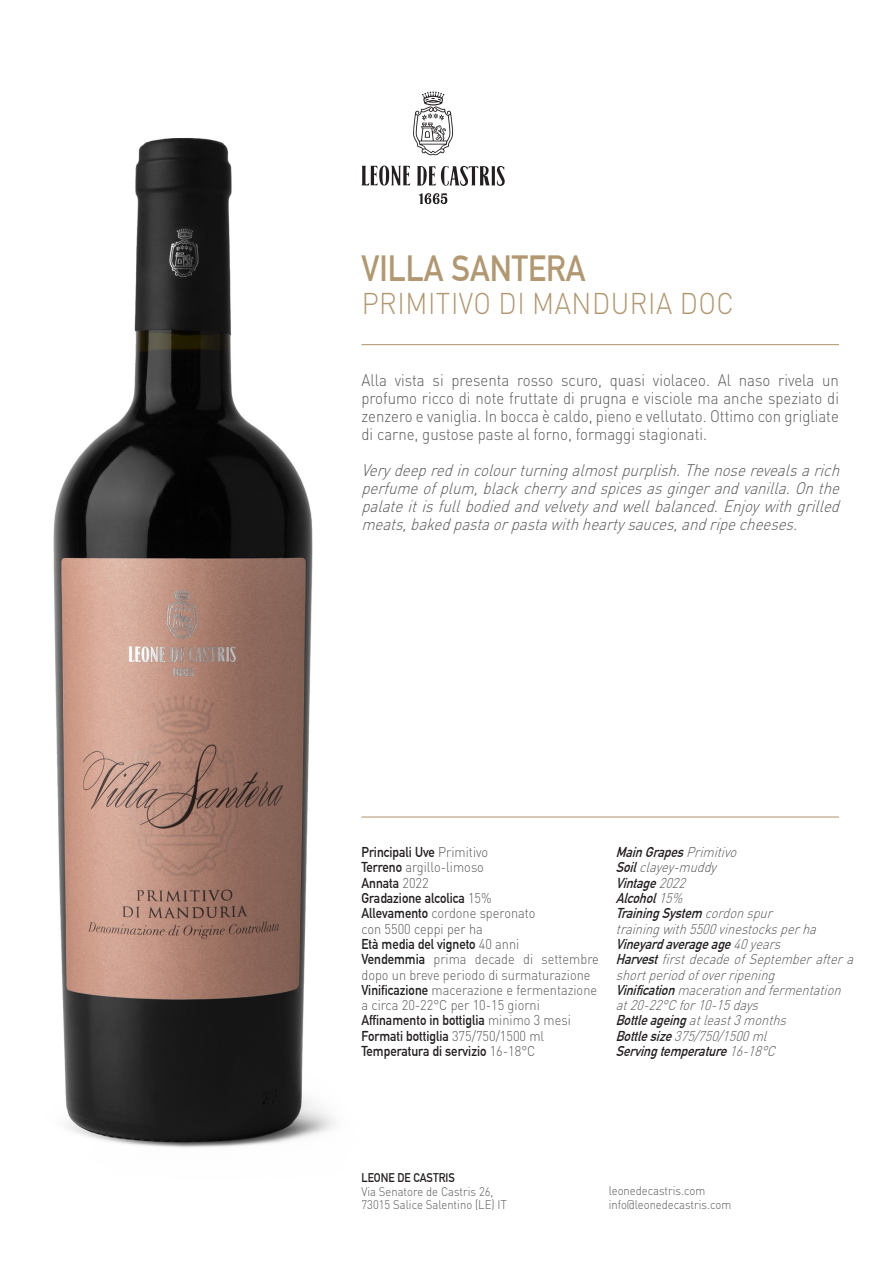
<style>
.page{position:relative;width:893px;height:1263px;background:#fff}
.page>*{position:absolute;margin:0;border:0;box-sizing:border-box;transform-origin:0 0}
.t1{font:700 35.7px "DIN Alternate";color:#b19871;scale:.91 1}
.t2{font:300 29.7px "DIN Pro";letter-spacing:.02em;color:#b19871;scale:.91 1}
.t3{font:italic 300 16.5px/18px "DIN Pro";color:#57585a;text-align:justify;scale:.91 1}
.t4{font:300 16.5px/18px "DIN Pro";color:#57585a;text-align:justify;scale:.91 1}
.t5{font:italic 300 14.1px/15.3px "DIN Pro";color:#57585a;scale:.91 1}
.t6{font:300 14.1px/15.3px "DIN Pro";color:#57585a;scale:.91 1}
.t7{font:700 14.1px "DIN Alternate";color:#231f20;scale:.91 1}
.t8{font:italic 700 14.1px "DIN Alternate";color:#231f20;scale:.91 1}
.t9{font:300 12.3px "DIN Pro";color:#57585a;scale:.91 1}
.t10{font:700 12.3px "DIN Alternate";color:#231f20;scale:.91 1}
.s1{font-family:"DIN Pro";font-weight:300;color:#57585a}
.s2{font-family:"DIN Alternate";font-weight:700;color:#231f20}
</style>
<div class="page">
<img style="left:53px;top:138px;width:786px;height:1010px">
<svg style="left:361px;top:165px;width:49px;height:21px"></svg>
<svg style="left:417px;top:166px;width:88px;height:20px"></svg>
<svg style="left:419px;top:193px;width:28px;height:11px"></svg>
<svg style="left:412px;top:91px;width:42px;height:64px"></svg>
<hr style="left:361px;top:344px;width:478px;height:1px;background:#b19871">
<hr style="left:361px;top:816px;width:478px;height:1px;background:#b19871">
<p class="t1" style="left:361px;top:242px;width:248px">VILLA SANTERA</p>
<p class="t2" style="left:362px;top:280px;width:410px">PRIMITIVO DI MANDURIA DOC</p>
<p class="t4" style="left:361px;top:370px;width:526px">Alla vista si presenta rosso scuro, quasi violaceo. Al naso rivela un profumo ricco di note fruttate di prugna e visciole ma anche speziato di zenzero e vaniglia. In bocca è caldo, pieno e vellutato. Ottimo con grigliate di carne, gustose paste al forno, formaggi stagionati.</p>
<p class="t3" style="left:361px;top:460px;width:533px">Verydeepredincolourturningalmostpurplish.Thenoserevealsarich perfumeofplum,blackcherryandspicesasgingerandvanilla.Onthe palateitisfullbodiedandvelvetyandwellbalanced.Enjoywithgrilled meats,bakedpastaorpastawithheartysauces,andripecheeses.</p>
<p class="t7" style="left:361px;top:841px;width:141px">Principali Uve <span class="s1">Primitivo</span></p>
<p class="t6" style="left:361px;top:858px;width:136px"><span class="s2">Terreno</span> argillo-limoso</p>
<p class="t7" style="left:361px;top:872px;width:75px">Annata <span class="s1">2022</span></p>
<p class="t7" style="left:361px;top:887px;width:145px">Gradazione alcolica <span class="s1">15%</span></p>
<p class="t6" style="left:361px;top:904px;width:193px"><span class="s2">Allevamento</span> cordone speronato</p>
<p class="t6" style="left:361px;top:920px;width:135px">con 5500 ceppi per ha</p>
<p class="t7" style="left:361px;top:933px;width:175px">Età media del vigneto <span class="s1">40 anni</span></p>
<p class="t6" style="left:361px;top:950px;width:262px"><span class="s2">Vendemmia</span> prima decade di settembre dopo un breve periodo di surmaturazione</p>
<p class="t6" style="left:361px;top:981px;width:261px"><span class="s2">Vinificazione</span> macerazione e fermentazione a circa 20-22°C per 10-15 giorni</p>
<p class="t7" style="left:361px;top:1010px;width:232px">Affinamento in bottiglia <span class="s1">minimo 3 mesi</span></p>
<p class="t7" style="left:361px;top:1025px;width:202px">Formati bottiglia <span class="s1">375/750/1500 ml</span></p>
<p class="t7" style="left:361px;top:1040px;width:193px">Temperatura di servizio <span class="s1">16-18°C</span></p>
<p class="t8" style="left:616px;top:841px;width:139px">MainGrapes<span class="s1">Primitivo</span></p>
<p class="t5" style="left:616px;top:858px;width:117px"><span class="s2">Soil</span>clayey-muddy</p>
<p class="t8" style="left:616px;top:872px;width:83px">Vintage<span class="s1">2022</span></p>
<p class="t8" style="left:616px;top:887px;width:80px">Alcohol<span class="s1">15%</span></p>
<p class="t8" style="left:616px;top:903px;width:179px">TrainingSystem <span class="s1">cordonspur</span></p>
<p class="t5" style="left:616px;top:920px;width:227px">trainingwith5500vinestocksperha</p>
<p class="t8" style="left:616px;top:933px;width:188px">Vineyardaverageage<span class="s1">40years</span></p>
<p class="t5" style="left:616px;top:950px;width:268px"><span class="s2">Harvest</span>firstdecadeofSeptemberaftera shortperiodofoverripening</p>
<p class="t5" style="left:616px;top:981px;width:254px"><span class="s2">Vinification</span>macerationandfermentation at20-22°Cfor10-15days</p>
<p class="t5" style="left:616px;top:1011px;width:194px"><span class="s2">Bottleageing</span>atleast3months</p>
<p class="t5" style="left:616px;top:1027px;width:173px"><span class="s2">Bottlesize</span>375/750/1500ml</p>
<p class="t8" style="left:616px;top:1040px;width:182px">Servingtemperature<span class="s1">16-18°C</span></p>
<p class="t10" style="left:361px;top:1168px;width:104px">LEONE DE CASTRIS</p>
<p class="t9" style="left:361px;top:1182px;width:147px">Via Senatore de Castris 26,</p>
<p class="t9" style="left:361px;top:1195px;width:161px">73015 Salice Salentino (LE) IT</p>
<p class="t9" style="left:609px;top:1181px;width:108px">leonedecastris.com</p>
<p class="t9" style="left:609px;top:1195px;width:136px">info@leonedecastris.com</p>
</div>
